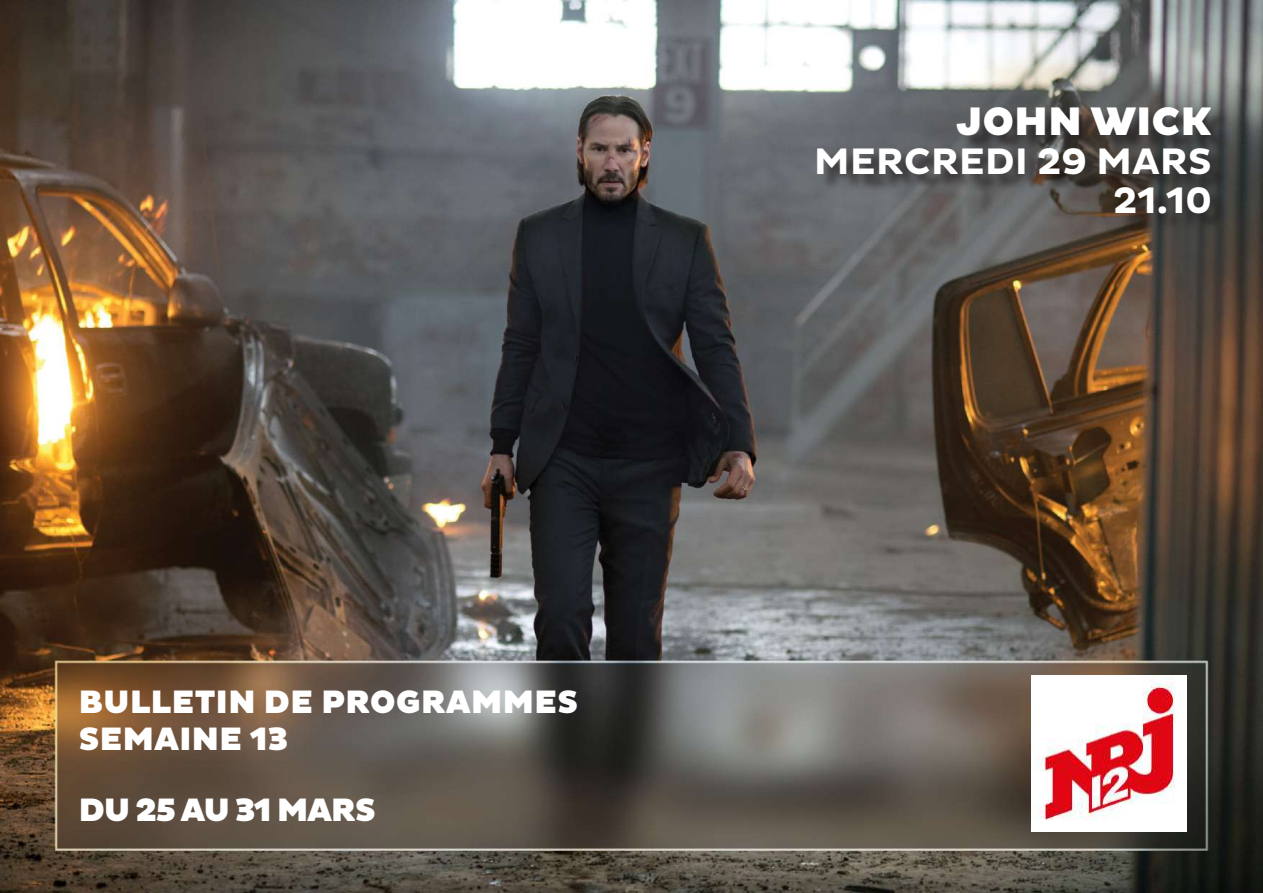
<style>
.page{position:relative;width:1263px;height:893px;background:#fff}
.page>*{position:absolute;margin:0;border:0;box-sizing:border-box;transform-origin:0 0}
.t1{font:900 40.5px "Pluto Sans";letter-spacing:.015em;color:#fff}
.t2{font:700 37.5px/39px "Pluto Sans";letter-spacing:.015em;color:#fff;text-align:right}
.t3{font:900 33px/37.5px "Pluto Sans";letter-spacing:.015em;color:#fff}
.t4{font:900 33px "Pluto Sans";letter-spacing:-.025em;color:#fff}
</style>
<div class="page">
<img style="left:0;top:0;width:1263px;height:893px">
<div style="left:820px;top:109px;width:409px;height:123px;background:#231f20;opacity:.75"></div>
<img style="left:1031px;top:676px;width:156px;height:156px">
<p class="t3" style="left:79px;top:684px;width:501px">BULLETIN DE PROGRAMMES<br>SEMAINE 13</p>
<p class="t4" style="left:79px;top:791px;width:298px">DU 25 AU 31 MARS</p>
<p class="t1" style="left:956px;top:97px;width:257px">JOHN WICK</p>
<p class="t2" style="left:814px;top:142px;width:399px">MERCREDI 29 MARS<br>21.10</p>
</div>
